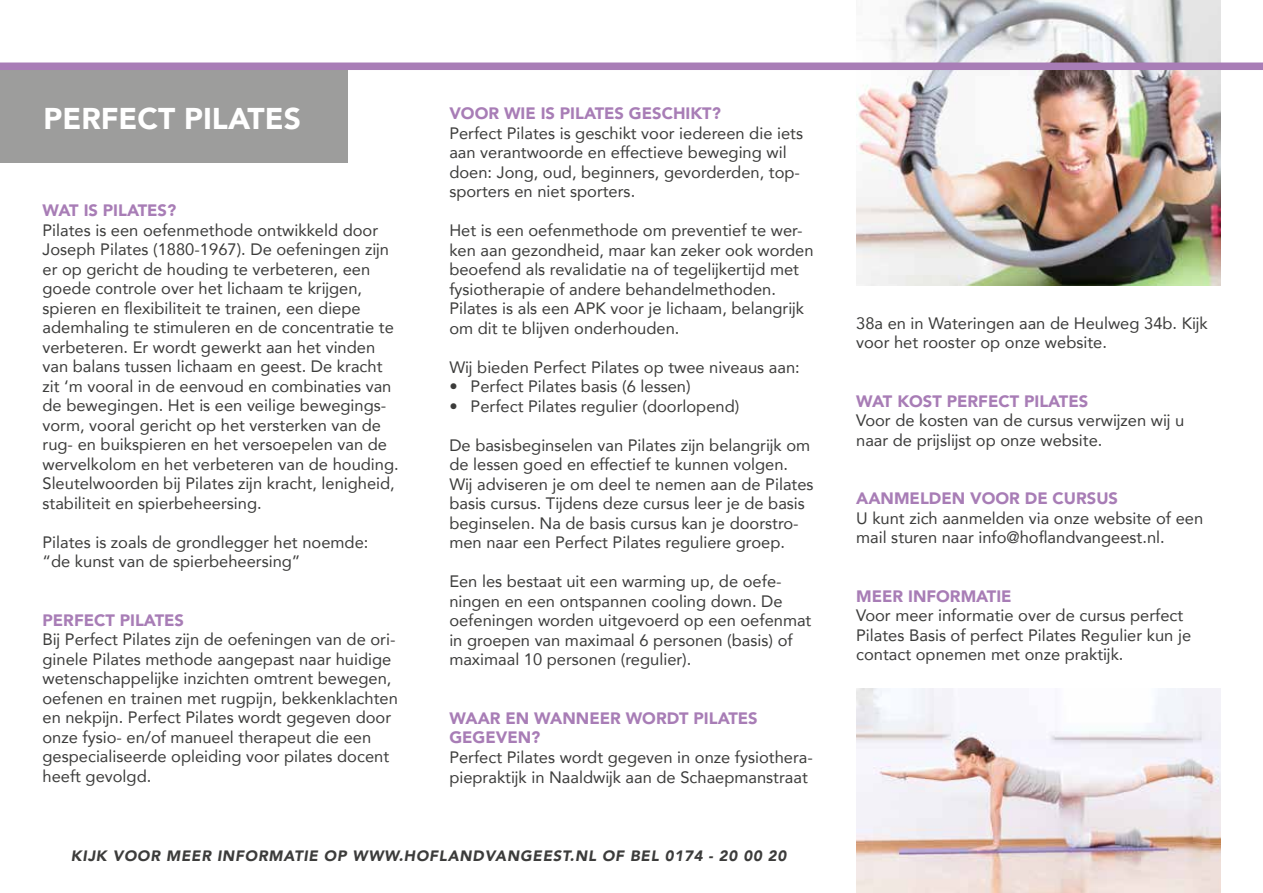
<style>
.page{position:relative;width:1263px;height:893px;background:#fff}
.page>*{position:absolute;margin:0;border:0;box-sizing:border-box;transform-origin:0 0}
.t1{font:900 30px "Avenir";color:#fff}
.t2{font:16.5px/19.5px "Avenir";color:#3c3c3b}
.t3{font:900 16.5px/19.5px "Avenir";color:#a87db6}
.t4{font:italic 900 15px "Avenir";letter-spacing:.05em;color:#3c3c3b}
</style>
<div class="page">
<img style="left:856px;top:689px;width:364px;height:204px">
<div style="left:0;top:66px;width:348px;height:97px;background:#9d9d9c"></div>
<img style="left:856px;top:0;width:364px;height:286px">
<div style="left:0;top:63px;width:1263px;height:7px;background:#a87db6"></div>
<h1 class="t1" style="left:44px;top:93px;width:259px">PERFECT PILATES</h1>
<p class="t3" style="left:43px;top:200px;width:135px">WAT IS PILATES?</p>
<p class="t2" style="left:43px;top:220px;width:358px">Pilates is een oefenmethode ontwikkeld door Joseph Pilates (1880-1967). De oefeningen zijn er op gericht de houding te verbeteren, een goede controle over het lichaam te krijgen, spieren en flexibiliteit te trainen, een diepe ademhaling te stimuleren en de concentratie te verbeteren. Er wordt gewerkt aan het vinden van balans tussen lichaam en geest. De kracht zit ‘m vooral in de eenvoud en combinaties van de bewegingen. Het is een veilige bewegings&shy;vorm, vooral gericht op het versterken van de rug- en buikspieren en het versoepelen van de wervelkolom en het verbeteren van de houding.<br>Sleutelwoorden bij Pilates zijn kracht, lenigheid, stabiliteit en spierbeheersing.</p>
<p class="t2" style="left:43px;top:532px;width:327px">Pilates is zoals de grondlegger het noemde: “de kunst van de spierbeheersing”</p>
<p class="t3" style="left:43px;top:610px;width:143px">PERFECT PILATES</p>
<p class="t2" style="left:43px;top:629px;width:357px">Bij Perfect Pilates zijn de oefeningen van de ori&shy;ginele Pilates methode aangepast naar huidige wetenschappelijke inzichten omtrent bewegen, oefenen en trainen met rugpijn, bekkenklachten en nekpijn. Perfect Pilates wordt gegeven door onze fysio- en/of manueel therapeut die een gespecialiseerde opleiding voor pilates docent heeft gevolgd.</p>
<p class="t3" style="left:449px;top:103px;width:273px">VOOR WIE IS PILATES GESCHIKT?</p>
<p class="t2" style="left:449px;top:123px;width:355px">Perfect Pilates is geschikt voor iedereen die iets aan verantwoorde en effectieve beweging wil doen: Jong, oud, beginners, gevorderden, top&shy;sporters en niet sporters.</p>
<p class="t2" style="left:449px;top:220px;width:366px">Het is een oefenmethode om preventief te wer&shy;ken aan gezondheid, maar kan zeker ook worden beoefend als revalidatie na of tegelijkertijd met fysiotherapie of andere behandelmethoden.<br>Pilates is als een APK voor je lichaam, belangrijk om dit te blijven onderhouden.</p>
<p class="t2" style="left:449px;top:357px;width:352px">Wij bieden Perfect Pilates op twee niveaus aan:</p>
<p class="t2" style="left:449px;top:376px;width:243px">• Perfect Pilates basis (6 lessen)</p>
<p class="t2" style="left:449px;top:396px;width:291px">• Perfect Pilates regulier (doorlopend)</p>
<p class="t2" style="left:449px;top:435px;width:366px">De basisbeginselen van Pilates zijn belangrijk om de lessen goed en effectief te kunnen volgen.<br>Wij adviseren je om deel te nemen aan de Pilates basis cursus. Tijdens deze cursus leer je de basis beginselen. Na de basis cursus kan je doorstro&shy;men naar een Perfect Pilates reguliere groep.</p>
<p class="t2" style="left:449px;top:571px;width:364px">Een les bestaat uit een warming up, de oefe&shy;ningen en een ontspannen cooling down. De oefeningen worden uitgevoerd op een oefenmat in groepen van maximaal 6 personen (basis) of maximaal 10 personen (regulier).</p>
<p class="t3" style="left:449px;top:708px;width:310px">WAAR EN WANNEER WORDT PILATES<br>GEGEVEN?</p>
<p class="t2" style="left:449px;top:747px;width:365px">Perfect Pilates wordt gegeven in onze fysiothera&shy;piepraktijk in Naaldwijk aan de Schaepmanstraat</p>
<p class="t4" style="left:71px;top:843px;width:717px">KIJK VOOR MEER INFORMATIE OP WWW.HOFLANDVANGEEST.NL OF BEL 0174 - 20 00 20</p>
<p class="t2" style="left:856px;top:313px;width:353px">38a en in Wateringen aan de Heulweg 34b. Kijk voor het rooster op onze website.</p>
<p class="t3" style="left:856px;top:391px;width:234px">WAT KOST PERFECT PILATES</p>
<p class="t2" style="left:856px;top:410px;width:330px">Voor de kosten van de cursus verwijzen wij u naar de prijslijst op onze website.</p>
<p class="t3" style="left:856px;top:488px;width:263px">AANMELDEN VOOR DE CURSUS</p>
<p class="t2" style="left:856px;top:508px;width:348px">U kunt zich aanmelden via onze website of een mail sturen naar info@hoflandvangeest.nl.</p>
<p class="t3" style="left:856px;top:586px;width:157px">MEER INFORMATIE</p>
<p class="t2" style="left:856px;top:605px;width:336px">Voor meer informatie over de cursus perfect<br>Pilates Basis of perfect Pilates Regulier kun je contact opnemen met onze praktijk.</p>
</div>
